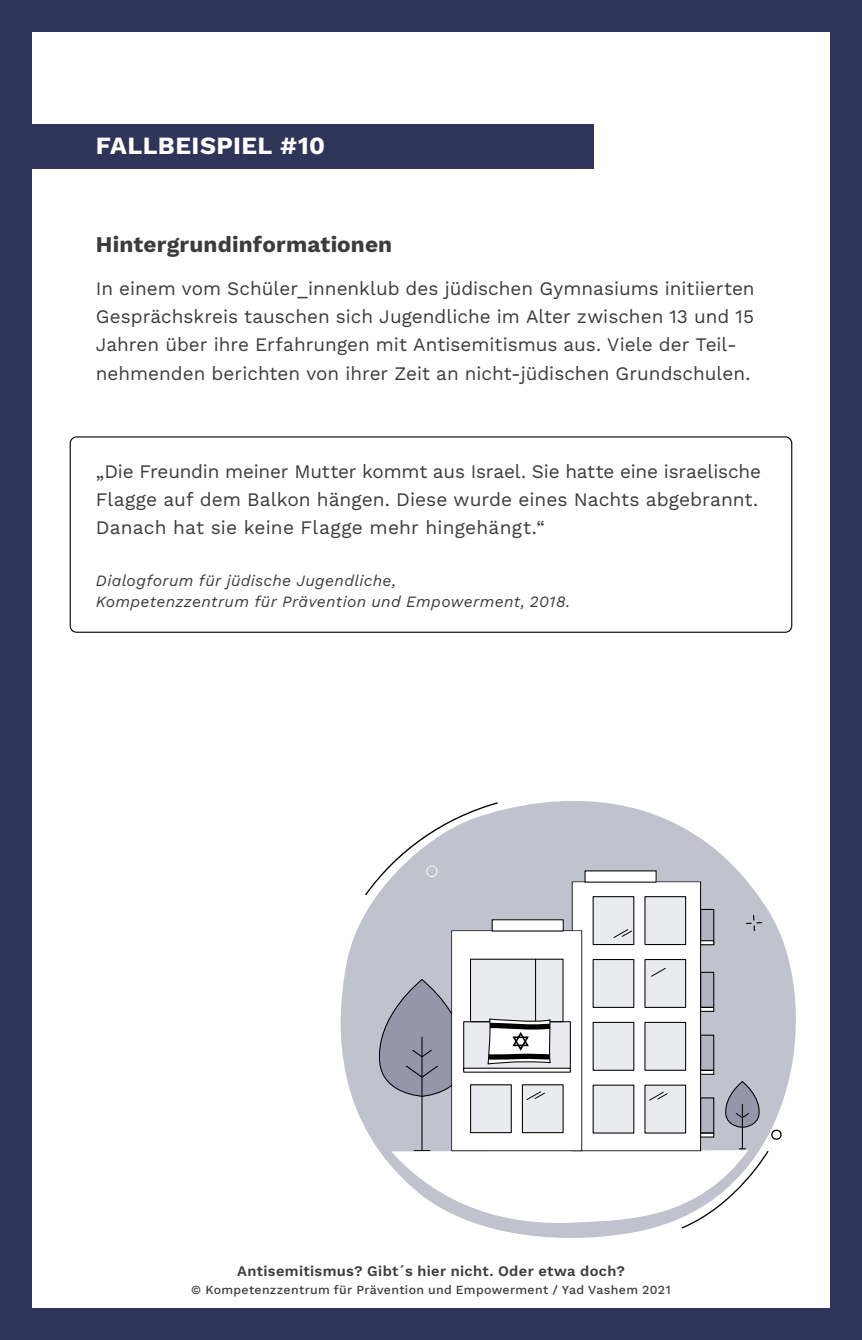
<style>
.page{position:relative;width:862px;height:1340px;background:#fff}
.page>*{position:absolute;margin:0;border:0;box-sizing:border-box;transform-origin:0 0}
.t1{font:700 24.75px "Work Sans";letter-spacing:.02em;color:#fff}
.t2{font:700 22.5px "Work Sans";letter-spacing:.01em;color:#3c3c3b}
.t3{font:19.12px/28.1px "Work Sans";color:#3c3c3b}
.t4{font:italic 15.75px/20.2px "Work Sans";letter-spacing:.02em;color:#3c3c3b}
.t5{font:600 14.62px "Work Sans";letter-spacing:.02em;color:#3c3c3b}
.t6{font:500 12.38px "Work Sans";letter-spacing:.025em;color:#3c3c3b}
</style>
<div class="page">
<div style="left:0;top:1307px;width:861px;height:32px;background:#2e3559"></div>
<div style="left:829px;top:0;width:32px;height:1339px;background:#2e3559"></div>
<div style="left:0;top:0;width:32px;height:1339px;background:#2e3559"></div>
<div style="left:0;top:0;width:861px;height:32px;background:#2e3559"></div>
<div style="left:0;top:124px;width:593px;height:44px;background:#2e3559"></div>
<div style="left:70px;top:436px;width:721px;height:197px;border:1px solid #000;border-radius:6px"></div>
<svg style="left:340px;top:801px;width:456px;height:437px"></svg>
<svg style="left:365px;top:802px;width:416px;height:426px"></svg>
<p class="t1" style="left:96px;top:127px;width:231px">FALLBEISPIEL #10</p>
<p class="t2" style="left:96px;top:228px;width:298px">Hintergrundinformationen</p>
<p class="t3" style="left:96px;top:274px;width:660px">In einem vom Schüler_innenklub des jüdischen Gymnasiums initiierten Gesprächskreis tauschen sich Jugendliche im Alter zwischen 13 und 15<br>Jahren über ihre Erfahrungen mit Antisemitismus aus. Viele der Teil&shy;nehmenden berichten von ihrer Zeit an nicht-jüdischen Grundschulen.</p>
<p class="t3" style="left:96px;top:456px;width:666px">„Die Freundin meiner Mutter kommt aus Israel. Sie hatte eine israelische<br>Flagge auf dem Balkon hängen. Diese wurde eines Nachts abgebrannt.<br>Danach hat sie keine Flagge mehr hingehängt.“</p>
<p class="t4" style="left:96px;top:570px;width:476px">Dialogforum für jüdische Jugendliche,<br>Kompetenzzentrum für Prävention und Empowerment, 2018.</p>
<p class="t5" style="left:237px;top:1259px;width:389px">Antisemitismus? Gibt´s hier nicht. Oder etwa doch?</p>
<p class="t6" style="left:191px;top:1280px;width:480px">© Kompetenzzentrum für Prävention und Empowerment / Yad Vashem 2021</p>
</div>
